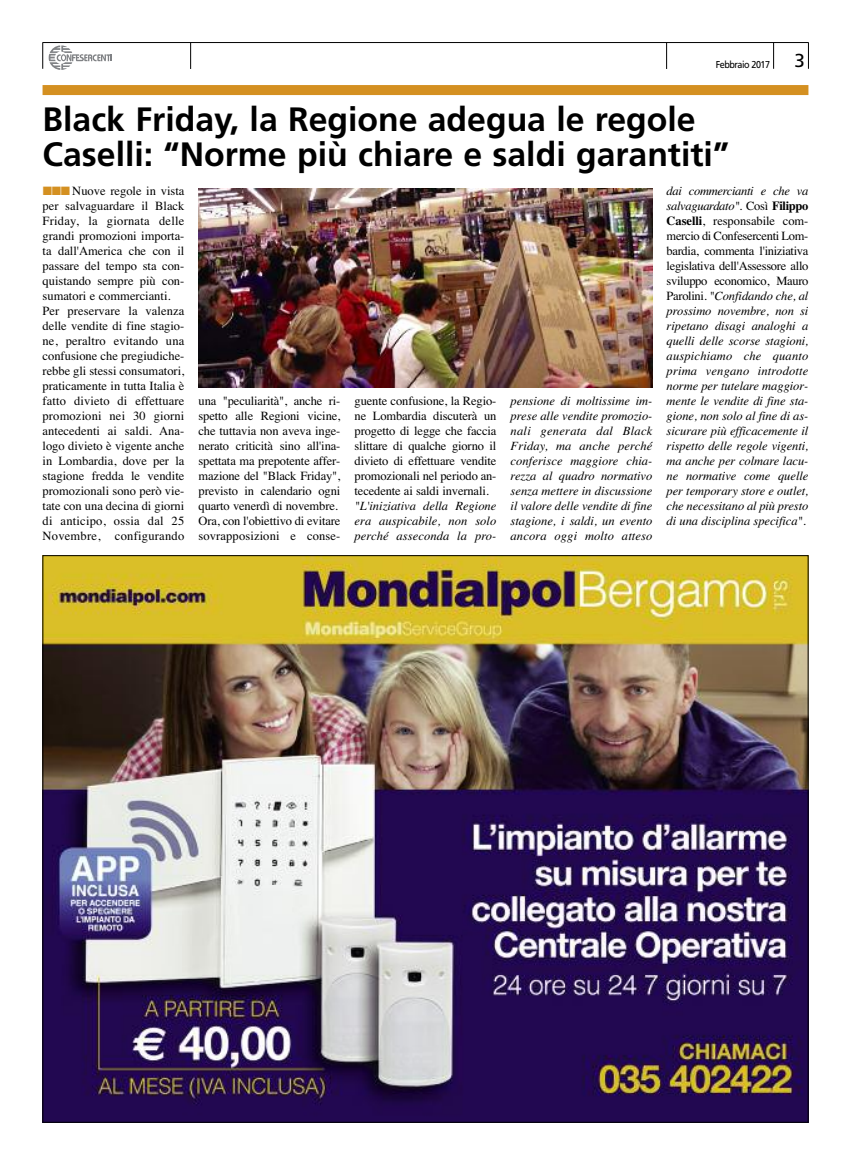
<style>
.page{position:relative;width:851px;height:1170px;background:#fff}
.page>*{position:absolute;margin:0;border:0;box-sizing:border-box;transform-origin:0 0}
.t1{font:700 33.75px/35px "Frutiger LT";color:#000}
.t2{font:18.75px "Frutiger LT";color:#000}
.t3{font:12.5px/15px "Times";color:#000}
.t4{font:italic 12.5px/15px "Times";color:#000;text-align:justify}
.t5{font:10px "Frutiger LT";letter-spacing:-.05em;color:#000;scale:.9 1}
.s1{font-family:"DTC Rough X01";color:#d49021}
.s2{font-style:normal}
.s3{font-weight:700;font-style:normal}
</style>
<div class="page">
<svg style="left:49px;top:45px;width:63px;height:25px"></svg>
<svg style="left:773px;top:43px;width:1px;height:26px"></svg>
<svg style="left:190px;top:43px;width:1px;height:26px"></svg>
<svg style="left:666px;top:43px;width:1px;height:26px"></svg>
<svg style="left:808px;top:43px;width:1px;height:26px"></svg>
<hr style="left:43px;top:42px;width:765px;height:1px;background:#000">
<svg style="left:42px;top:43px;width:1px;height:26px"></svg>
<div style="left:43px;top:85px;width:765px;height:10px;background:#d49021"></div>
<img style="left:45px;top:557px;width:761px;height:563px">
<img style="left:198px;top:189px;width:454px;height:198px">
<p class="t5" style="left:715px;top:60px;width:62px">Febbraio 2017</p>
<h2 class="t2" style="left:794px;top:53px;width:12px">3</h2>
<h1 class="t1" style="left:43px;top:104px;width:688px">Black Friday, la Regione adegua le regole<br>Caselli: “Norme più chiare e saldi garantiti”</h1>
<p class="t3" style="left:43px;top:183px;width:143px"><span class="s1">444</span> Nuove regole in vista per salvaguardare il Black<br>Friday, la giornata delle grandi promozioni importa&shy;ta dall'America che con il passare del tempo sta con&shy;quistando sempre più con&shy;sumatori e commercianti.<br>Per preservare la valenza delle vendite di fine stagio&shy;ne, peraltro evitando una confusione che pregiudiche&shy;rebbe gli stessi consumatori, praticamente in tutta Italia è fatto divieto di effettuare promozioni nei 30 giorni antecedenti ai saldi. Ana&shy;logo divieto è vigente anche in Lombardia, dove per la stagione fredda le vendite promozionali sono però vie&shy;tate con una decina di giorni di anticipo, ossia dal 25<br>Novembre, configurando</p>
<p class="t4" style="left:666px;top:183px;width:143px">dai commercianti e che va salvaguardato"<span class="s2">. Così</span> <span class="s3">Filippo Caselli</span><span class="s2">, responsabile com&shy;mercio di Confesercenti Lom&shy;bardia, commenta l'iniziativa legislativa dell'Assessore allo sviluppo economico, Mauro Parolini.</span> "Confidando che, al prossimo novembre, non si ripetano disagi analoghi a quelli delle scorse stagioni, auspichiamo che quanto prima vengano introdotte norme per tutelare maggior&shy;mente le vendite di fine sta&shy;gione, non solo al fine di as&shy;sicurare più efficacemente il rispetto delle regole vigenti, ma anche per colmare lacu&shy;ne normative come quelle per temporary store e outlet, che necessitano al più presto di una disciplina specifica"<span class="s2">.</span></p>
<p class="t3" style="left:198px;top:393px;width:143px">una "peculiarità", anche ri&shy;spetto alle Regioni vicine, che tuttavia non aveva inge&shy;nerato criticità sino all'ina&shy;spettata ma prepotente affer&shy;mazione del "Black Friday", previsto in calendario ogni quarto venerdì di novembre.<br>Ora, con l'obiettivo di evitare sovrapposizioni e conse-</p>
<p class="t3" style="left:354px;top:393px;width:143px;text-align:justify">guente confusione, la Regio&shy;ne Lombardia discuterà un progetto di legge che faccia slittare di qualche giorno il divieto di effettuare vendite promozionali nel periodo an&shy;tecedente ai saldi invernali.</p>
<p class="t4" style="left:510px;top:393px;width:143px">pensione di moltissime im&shy;prese alle vendite promozio&shy;nali generata dal Black Friday, ma anche perché conferisce maggiore chia&shy;rezza al quadro normativo senza mettere in discussione il valore delle vendite di fine stagione, i saldi, un evento ancora oggi molto atteso</p>
<p class="t4" style="left:354px;top:498px;width:143px">"L'iniziativa della Regione era auspicabile, non solo perché asseconda la pro-</p>
</div>
